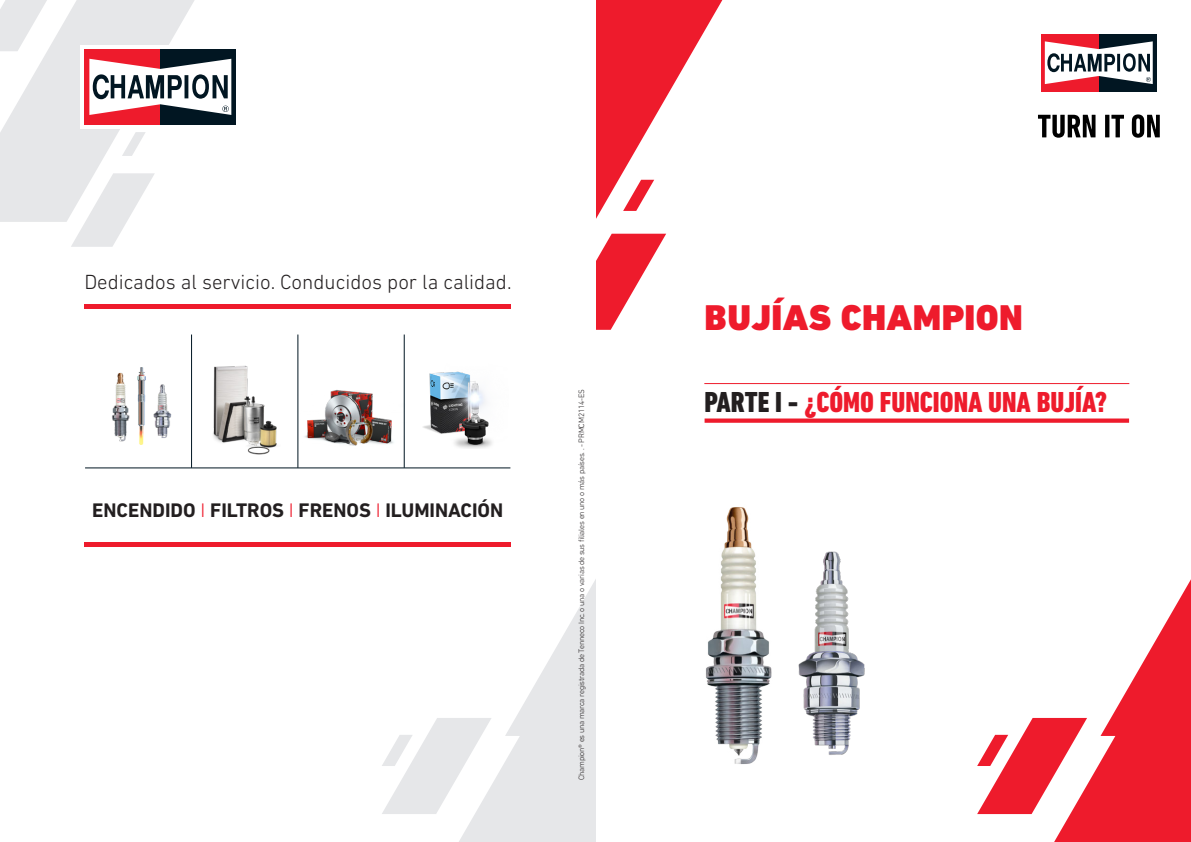
<style>
.page{position:relative;width:1191px;height:842px;background:#fff}
.page>*{position:absolute;margin:0;border:0;box-sizing:border-box;transform-origin:0 0}
.t1{font:900 36.4px "DIN Next LT Pro";letter-spacing:.01em;color:#ee1b2c}
.t2{font:800 condensed 29.4px "DIN Next LT Pro";color:#ee1b2c}
.t3{font:300 20.8px "DIN Next LT Pro";color:#231f20}
.t4{font:700 20px "DIN Next LT Pro";color:#231f20}
.t5{font:300 8px "DIN Next LT Pro";letter-spacing:-.025em;color:#231f20}
.s1{font-weight:300;color:#ee1b2c}
.s2{color:#231f20}
</style>
<div class="page">
<svg style="left:596px;top:0;width:126px;height:234px"></svg>
<svg style="left:596px;top:234px;width:70px;height:96px"></svg>
<svg style="left:623px;top:180px;width:31px;height:31px"></svg>
<svg style="left:0;top:0;width:195px;height:222px;fill:#e6e7e9"></svg>
<svg style="left:0;top:0;width:60px;height:51px"></svg>
<svg style="left:71px;top:173px;width:84px;height:74px"></svg>
<svg style="left:122px;top:132px;width:24px;height:24px"></svg>
<div style="left:81px;top:45px;width:159px;height:83px;background:#fff"></div>
<div style="left:84px;top:49px;width:76px;height:75px;background:#ee1b2c"></div>
<div style="left:160px;top:49px;width:76px;height:75px;background:#011622"></div>
<svg style="left:89px;top:59px;width:142px;height:56px"></svg>
<svg style="left:977px;top:717px;width:214px;height:125px;fill:#ee1b2c"></svg>
<svg style="left:1100px;top:579px;width:91px;height:157px"></svg>
<svg style="left:977px;top:718px;width:110px;height:96px"></svg>
<svg style="left:459px;top:736px;width:136px;height:106px;background:#e8e8ea"></svg>
<svg style="left:505px;top:581px;width:90px;height:155px"></svg>
<svg style="left:382px;top:718px;width:109px;height:96px"></svg>
<svg style="left:1041px;top:34px;width:116px;height:58px"></svg>
<div style="left:1041px;top:34px;width:57px;height:57px;background:#ee1b2c"></div>
<div style="left:1098px;top:34px;width:58px;height:57px;background:#011622"></div>
<svg style="left:1044px;top:41px;width:108px;height:43px"></svg>
<svg style="left:1038px;top:115px;width:57px;height:23px"></svg>
<svg style="left:1105px;top:115px;width:4px;height:22px"></svg>
<svg style="left:1111px;top:115px;width:13px;height:22px"></svg>
<svg style="left:1131px;top:114px;width:28px;height:24px"></svg>
<img style="left:706px;top:507px;width:66px;height:257px">
<img style="left:798px;top:551px;width:67px;height:204px">
<hr style="left:191px;top:334px;width:1px;height:134px;background:#011622">
<hr style="left:298px;top:334px;width:1px;height:134px;background:#011622">
<hr style="left:404px;top:334px;width:1px;height:134px;background:#011622">
<hr style="left:85px;top:468px;width:425px;height:1px;background:#011622">
<div style="left:84px;top:542px;width:427px;height:5px;background:#ee1b2c"></div>
<img style="left:112px;top:373px;width:18px;height:68px">
<img style="left:137px;top:367px;width:9px;height:78px">
<img style="left:153px;top:384px;width:19px;height:54px">
<img style="left:213px;top:365px;width:64px;height:90px">
<img style="left:403px;top:363px;width:89px;height:86px">
<img style="left:297px;top:385px;width:110px;height:67px">
<div style="left:84px;top:304px;width:427px;height:5px;background:#ee1b2c"></div>
<div style="left:704px;top:418px;width:425px;height:5px;background:#ee1b2c"></div>
<hr style="left:704px;top:383px;width:425px;height:1px;background:#ee1b2c">
<p class="t3" style="left:84px;top:270px;width:429px">Dedicados al servicio. Conducidos por la calidad.</p>
<p class="t4" style="left:92px;top:499px;width:412px">ENCENDIDO <span class="s1">I</span> FILTROS <span class="s1">I</span> FRENOS <span class="s1">I</span> ILUMINACIÓN</p>
<p class="t5" style="left:577px;top:780px;width:392px;rotate:-90deg">Champion® es una marca registrada de Tenneco Inc. o una o varias de sus filiales en uno o más países. . - PRMCM2114-ES</p>
<p class="t1" style="left:704px;top:296px;width:320px">BUJÍAS CHAMPION</p>
<p class="t2" style="left:704px;top:385px;width:404px"><span class="s2">PARTE I -</span> ¿CÓMO FUNCIONA UNA BUJÍA?</p>
</div>
